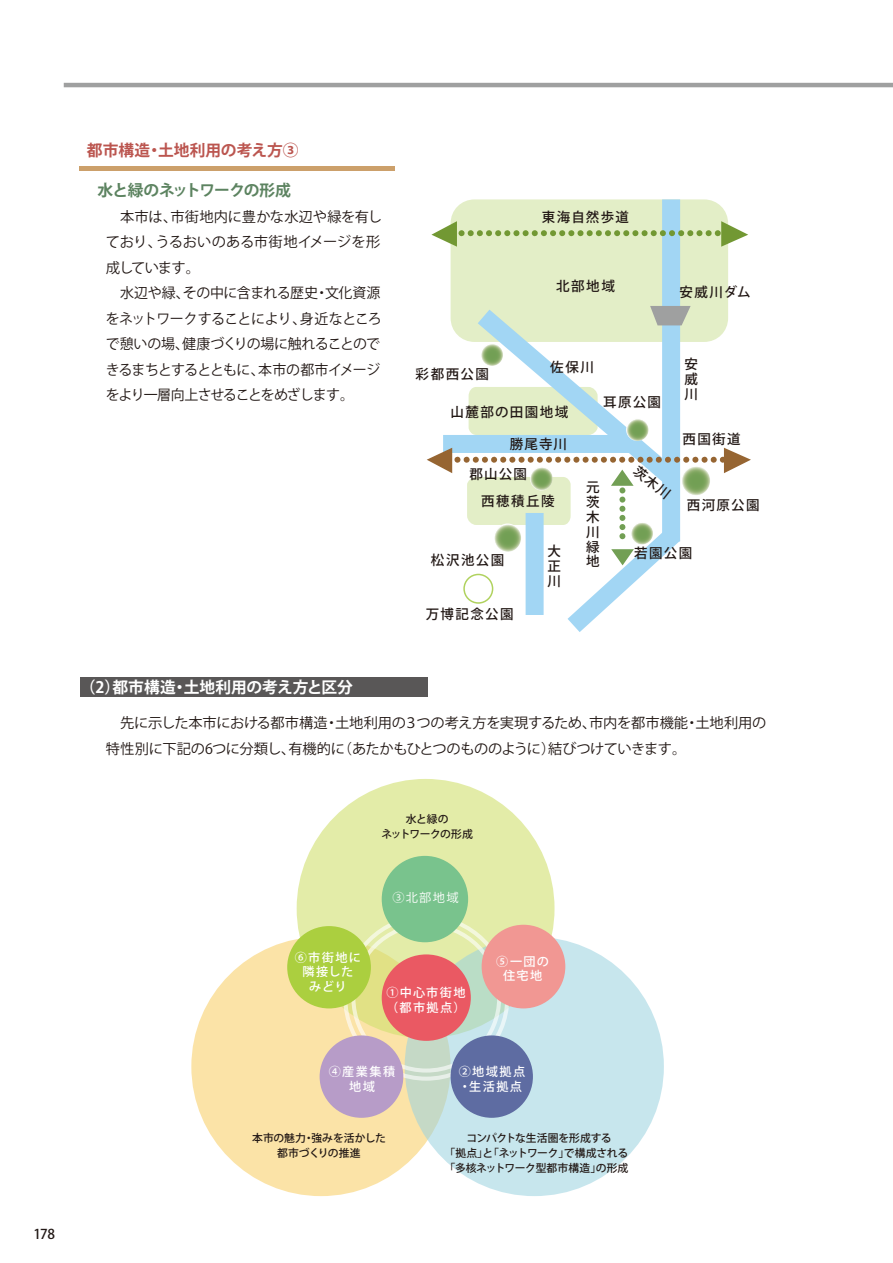
<style>
.page{position:relative;width:893px;height:1263px;background:#fff}
.page>*{position:absolute;margin:0;border:0;box-sizing:border-box;transform-origin:0 0}
.t1{font:700 15.75px "Koz Go Pro";letter-spacing:-.005em;color:#fff}
.t2{font:700 15.75px "Koz Go Pro";letter-spacing:-.005em;color:#bb554f}
.t3{font:700 15.75px "Koz Go Pro";letter-spacing:-.04em;color:#5c8360}
.t4{font:14.25px/25.5px "Koz Go Pro";letter-spacing:-.03em;color:#221815}
.t5{font:500 13.5px/14.9px "Koz Go Pro";letter-spacing:.1em;color:#221815;text-align:justify}
.t6{font:500 12.15px/14.5px "Koz Go Pro";letter-spacing:.115em;color:#fff}
.t7{font:500 12.15px/14.5px "Koz Go Pro";letter-spacing:.09em;color:#fff;text-align:center}
.t8{font:12.15px "Koz Go Pro";letter-spacing:.115em;color:#fff}
.t9{font:500 10.8px/15px "Koz Go Pro";letter-spacing:-.025em;color:#221815;text-align:center}
.t10{font:500 10.8px/15px "Koz Go Pro";letter-spacing:-.005em;color:#221815;text-align:center}
</style>
<div class="page">
<hr style="left:79px;top:167px;width:315px;height:4px;background:#cca06b">
<div style="left:80px;top:677px;width:348px;height:20px;background:#595757"></div>
<div style="left:451px;top:199px;width:277px;height:143px;background:#e3eec7;border-radius:24px"></div>
<div style="left:662px;top:199px;width:18px;height:342px;background:#a2d6f4"></div>
<svg style="left:431px;top:221px;width:317px;height:26px"></svg>
<div style="left:443px;top:435px;width:197px;height:18px;background:#a2d6f4"></div>
<svg style="left:458px;top:305px;width:224px;height:143px"></svg>
<svg style="left:481px;top:343px;width:22px;height:23px"></svg>
<svg style="left:626px;top:418px;width:23px;height:23px"></svg>
<svg style="left:650px;top:306px;width:41px;height:19px"></svg>
<div style="left:191px;top:937px;width:260px;height:259px;background:#fbe3a7;border-radius:50%"></div>
<svg style="left:297px;top:779px;width:257px;height:259px;background:#e2eba6"></svg>
<svg style="left:405px;top:937px;width:259px;height:259px;background:#c6e4e8"></svg>
<div style="left:382px;top:954px;width:89px;height:87px;background:#ea5963;border-radius:50%"></div>
<div style="left:482px;top:925px;width:83px;height:83px;background:#f19793;border-radius:50%"></div>
<div style="left:382px;top:856px;width:86px;height:86px;background:#79c38d;border-radius:50%"></div>
<div style="left:320px;top:1035px;width:83px;height:83px;background:#b79cc8;border-radius:50%"></div>
<div style="left:451px;top:1035px;width:82px;height:83px;background:#5e6ca2;border-radius:50%"></div>
<div style="left:287px;top:926px;width:84px;height:82px;background:#abcf3f;border-radius:50%"></div>
<hr style="left:64px;top:83px;width:829px;height:4px;background:#9fa0a0">
<svg style="left:427px;top:448px;width:324px;height:184px"></svg>
<p class="t5" style="left:33px;top:1227px;width:23px">178</p>
<p class="t2" style="left:87px;top:140px;width:213px">都市構造・土地利用の考え方③</p>
<p class="t3" style="left:97px;top:180px;width:195px">水と緑のネットワークの形成</p>
<p class="t4" style="left:106px;top:204px;width:278px;text-indent:14px">本市は、市街地内に豊かな水辺や緑を有しており、うるおいのある市街地イメージを形成しています。</p>
<p class="t4" style="left:106px;top:281px;width:277px;text-align:justify;text-indent:14px">水辺や緑、その中に含まれる歴史・文化資源をネットワークすることにより、身近なところで憩いの場、健康づくりの場に触れることのできるまちとするとともに、本市の都市イメージをより一層向上させることをめざします。</p>
<p class="t5" style="left:542px;top:210px;width:89px">東海自然歩道</p>
<p class="t5" style="left:556px;top:279px;width:60px">北部地域</p>
<p class="t5" style="left:680px;top:286px;width:73px">安威川ダム</p>
<p class="t5" style="left:550px;top:361px;width:45px">佐保川</p>
<p class="t5" style="left:416px;top:367px;width:75px">彩都西公園</p>
<p class="t5" style="left:450px;top:405px;width:119px">山麓部の田園地域</p>
<p class="t5" style="left:510px;top:437px;width:59px">勝尾寺川</p>
<p class="t5" style="left:603px;top:396px;width:59px">耳原公園</p>
<p class="t5" style="left:684px;top:357px;width:15px">安威川</p>
<p class="t5" style="left:682px;top:433px;width:60px">西国街道</p>
<p class="t5" style="left:481px;top:462px;width:75px;line-height:27px;text-indent:-12px">郡山公園<br>西穂積丘陵</p>
<p class="t5" style="left:431px;top:553px;width:75px">松沢池公園</p>
<p class="t5" style="left:426px;top:608px;width:89px">万博記念公園</p>
<p class="t5" style="left:547px;top:544px;width:15px">大正川</p>
<p class="t5" style="left:586px;top:480px;width:15px">元茨木川緑地</p>
<p class="t5" style="left:687px;top:499px;width:74px">西河原公園</p>
<p class="t5" style="left:634px;top:546px;width:59px">若園公園</p>
<p class="t1" style="left:80px;top:677px;width:274px">（2）都市構造・土地利用の考え方と区分</p>
<p class="t4" style="left:106px;top:710px;width:662px;text-indent:14px">先に示した本市における都市構造・土地利用の３つの考え方を実現するため、市内を都市機能・土地利用の特性別に下記の6つに分類し、有機的に（あたかもひとつのもののように）結びつけていきます。</p>
<p class="t9" style="left:381px;top:812px;width:93px">水と緑の<br>ネットワークの形成</p>
<p class="t7" style="left:295px;top:951px;width:67px">⑥市街地に隣接したみどり</p>
<p class="t8" style="left:392px;top:889px;width:68px">③北部地域</p>
<p class="t6" style="left:386px;top:986px;width:81px">①中心市街地（都市拠点）</p>
<p class="t6" style="left:496px;top:955px;width:54px;text-align:center">⑤一団の住宅地</p>
<p class="t6" style="left:329px;top:1065px;width:68px;text-align:center">④産業集積地域</p>
<p class="t6" style="left:459px;top:1065px;width:68px">②地域拠点・生活拠点</p>
<p class="t10" style="left:252px;top:1130px;width:135px">本市の魅力・強みを活かした都市づくりの推進</p>
<p class="t9" style="left:444px;top:1130px;width:185px">コンパクトな生活圏を形成する<br>「拠点」と「ネットワーク」で構成される「多核ネットワーク型都市構造」の形成</p>
</div>
